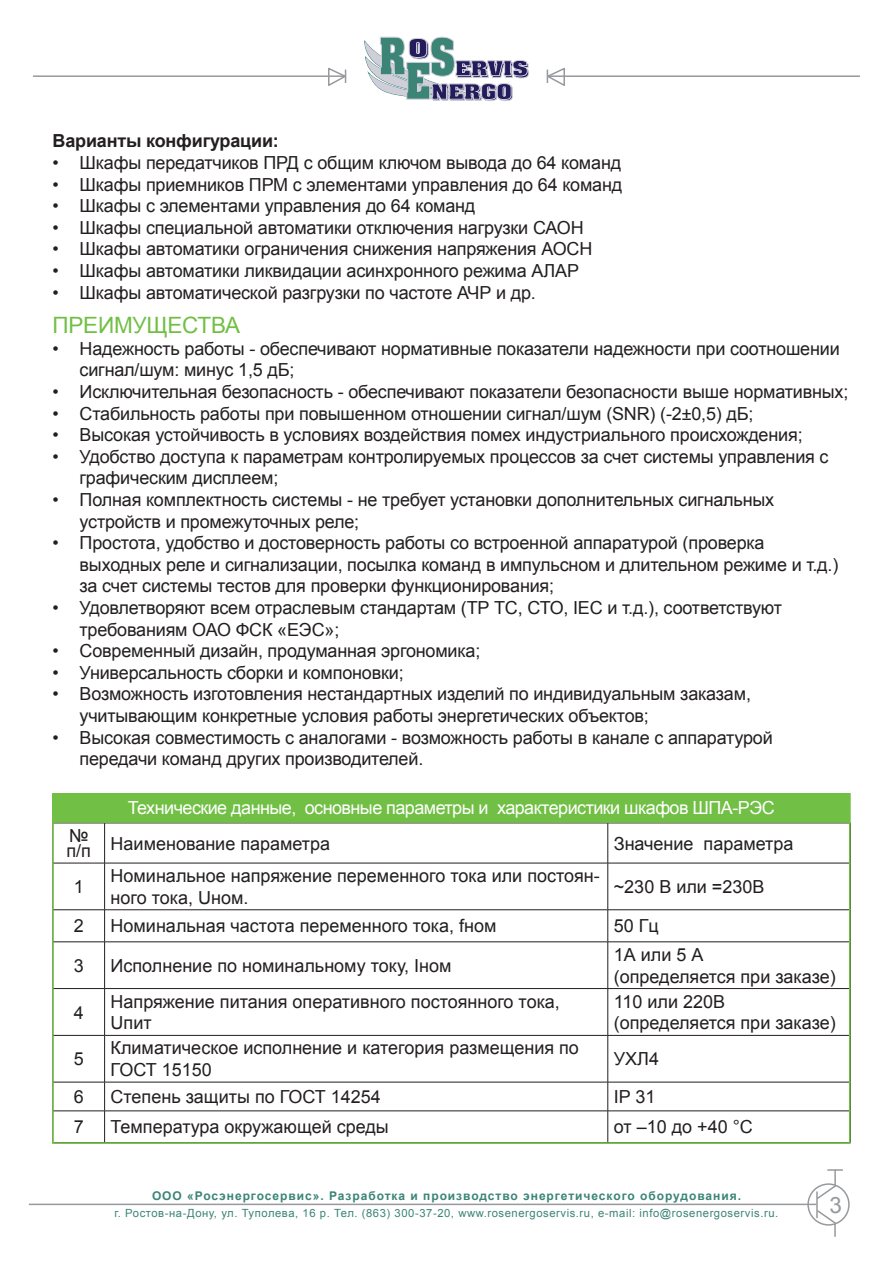
<style>
.page{position:relative;width:893px;height:1263px;background:#fff}
.page>*{position:absolute;margin:0;border:0;box-sizing:border-box;transform-origin:0 0}
.t1{font:22.5px "Arial";letter-spacing:-.01em;color:#71bf44}
.t2{font:22.5px "Arial";color:#97999c}
.t3{font:18px/21.6px "Arial";letter-spacing:-.01em;color:#231f20}
.t4{font:18px "Arial";letter-spacing:-.03em;color:#fff}
.t5{font:700 18px "Arial";letter-spacing:-.01em;color:#231f20}
.t6{font:700 12px "Arial";letter-spacing:.08em;color:#3b8476}
.t7{font:11.25px "Arial";letter-spacing:.05em;color:#3b8476}
</style>
<div class="page">
<svg style="left:364px;top:37px;width:165px;height:64px"></svg>
<hr style="left:33px;top:75px;width:312px;height:2px;background:#97999c">
<svg style="left:327px;top:68px;width:20px;height:18px"></svg>
<hr style="left:548px;top:75px;width:312px;height:2px;background:#97999c">
<svg style="left:546px;top:68px;width:20px;height:18px"></svg>
<div style="left:807px;top:1183px;width:43px;height:43px;border:2px solid #97999c;border-radius:50%"></div>
<hr style="left:29px;top:1203px;width:787px;height:2px;background:#97999c">
<hr style="left:816px;top:1191px;width:2px;height:27px;background:#97999c">
<svg style="left:815px;top:1169px;width:28px;height:31px"></svg>
<svg style="left:815px;top:1208px;width:23px;height:29px"></svg>
<hr style="left:53px;top:823px;width:52px;height:1px;background:#231f20">
<hr style="left:105px;top:823px;width:503px;height:1px;background:#231f20">
<hr style="left:104px;top:823px;width:1px;height:40px;background:#231f20">
<hr style="left:608px;top:823px;width:242px;height:1px;background:#231f20">
<hr style="left:607px;top:823px;width:1px;height:40px;background:#231f20">
<hr style="left:850px;top:823px;width:1px;height:40px;background:#231f20">
<hr style="left:53px;top:863px;width:52px;height:1px;background:#231f20">
<hr style="left:105px;top:863px;width:503px;height:1px;background:#231f20">
<hr style="left:104px;top:863px;width:1px;height:46px;background:#231f20">
<hr style="left:608px;top:863px;width:242px;height:1px;background:#231f20">
<hr style="left:607px;top:863px;width:1px;height:46px;background:#231f20">
<hr style="left:850px;top:863px;width:1px;height:46px;background:#231f20">
<hr style="left:53px;top:909px;width:52px;height:1px;background:#231f20">
<hr style="left:105px;top:909px;width:503px;height:1px;background:#231f20">
<hr style="left:104px;top:910px;width:1px;height:32px;background:#231f20">
<hr style="left:608px;top:909px;width:242px;height:1px;background:#231f20">
<hr style="left:607px;top:910px;width:1px;height:32px;background:#231f20">
<hr style="left:850px;top:910px;width:1px;height:32px;background:#231f20">
<hr style="left:53px;top:941px;width:52px;height:1px;background:#231f20">
<hr style="left:105px;top:941px;width:503px;height:1px;background:#231f20">
<hr style="left:104px;top:942px;width:1px;height:46px;background:#231f20">
<hr style="left:608px;top:941px;width:242px;height:1px;background:#231f20">
<hr style="left:607px;top:942px;width:1px;height:46px;background:#231f20">
<hr style="left:850px;top:942px;width:1px;height:46px;background:#231f20">
<hr style="left:53px;top:988px;width:52px;height:1px;background:#231f20">
<hr style="left:105px;top:988px;width:503px;height:1px;background:#231f20">
<hr style="left:104px;top:989px;width:1px;height:46px;background:#231f20">
<hr style="left:608px;top:988px;width:242px;height:1px;background:#231f20">
<hr style="left:607px;top:989px;width:1px;height:46px;background:#231f20">
<hr style="left:850px;top:989px;width:1px;height:46px;background:#231f20">
<hr style="left:53px;top:1035px;width:52px;height:1px;background:#231f20">
<hr style="left:105px;top:1035px;width:503px;height:1px;background:#231f20">
<hr style="left:104px;top:1035px;width:1px;height:47px;background:#231f20">
<hr style="left:608px;top:1035px;width:242px;height:1px;background:#231f20">
<hr style="left:607px;top:1035px;width:1px;height:47px;background:#231f20">
<hr style="left:850px;top:1035px;width:1px;height:47px;background:#231f20">
<hr style="left:53px;top:1082px;width:52px;height:1px;background:#231f20">
<hr style="left:105px;top:1082px;width:503px;height:1px;background:#231f20">
<svg style="left:104px;top:1082px;width:1px;height:28px"></svg>
<hr style="left:608px;top:1082px;width:242px;height:1px;background:#231f20">
<svg style="left:607px;top:1082px;width:1px;height:28px"></svg>
<svg style="left:850px;top:1082px;width:1px;height:29px"></svg>
<hr style="left:53px;top:1110px;width:52px;height:1px;background:#231f20">
<hr style="left:105px;top:1110px;width:503px;height:1px;background:#231f20">
<hr style="left:104px;top:1111px;width:1px;height:31px;background:#231f20">
<hr style="left:608px;top:1110px;width:242px;height:1px;background:#231f20">
<hr style="left:607px;top:1111px;width:1px;height:31px;background:#231f20">
<hr style="left:850px;top:1111px;width:1px;height:31px;background:#231f20">
<div style="left:52px;top:793px;width:798px;height:30px;background:#71bf44;border:2px solid #71bf44"></div>
<p class="t5" style="left:53px;top:129px;width:228px">Варианты конфигурации:</p>
<p class="t3" style="left:53px;top:152px;width:570px">• Шкафы передатчиков ПРД с общим ключом вывода до 64 команд</p>
<p class="t3" style="left:53px;top:174px;width:571px">• Шкафы приемников ПРМ с элементами управления до 64 команд</p>
<p class="t3" style="left:53px;top:195px;width:424px">• Шкафы с элементами управления до 64 команд</p>
<p class="t3" style="left:53px;top:217px;width:533px">• Шкафы специальной автоматики отключения нагрузки САОН</p>
<p class="t3" style="left:53px;top:238px;width:541px">• Шкафы автоматики ограничения снижения напряжения АОСН</p>
<p class="t3" style="left:53px;top:260px;width:528px">• Шкафы автоматики ликвидации асинхронного режима АЛАР</p>
<p class="t3" style="left:53px;top:282px;width:485px">• Шкафы автоматической разгрузки по частоте АЧР и др.</p>
<p class="t1" style="left:53px;top:310px;width:189px">ПРЕИМУЩЕСТВА</p>
<p class="t3" style="left:80px;top:338px;width:762px;text-indent:-27px">• Надежность работы - обеспечивают нормативные показатели надежности при соотношении сигнал/шум: минус 1,5 дБ;</p>
<p class="t3" style="left:53px;top:381px;width:797px">• Исключительная безопасность - обеспечивают показатели безопасности выше нормативных;</p>
<p class="t3" style="left:53px;top:403px;width:702px">• Стабильность работы при повышенном отношении сигнал/шум (SNR) (-2±0,5) дБ;</p>
<p class="t3" style="left:53px;top:424px;width:752px">• Высокая устойчивость в условиях воздействия помех индустриального происхождения;</p>
<p class="t3" style="left:80px;top:446px;width:750px;text-indent:-27px">• Удобство доступа к параметрам контролируемых процессов за счет системы управления с графическим дисплеем;</p>
<p class="t3" style="left:80px;top:489px;width:696px;text-indent:-27px">• Полная комплектность системы - не требует установки дополнительных сигнальных устройств и промежуточных реле;</p>
<p class="t3" style="left:80px;top:532px;width:760px;text-indent:-27px">• Простота, удобство и достоверность работы со встроенной аппаратурой (проверка выходных реле и сигнализации, посылка команд в импульсном и длительном режиме и т.д.) за счет системы тестов для проверки функционирования;</p>
<p class="t3" style="left:80px;top:597px;width:704px;text-indent:-27px">• Удовлетворяют всем отраслевым стандартам (ТР ТС, СТО, IEC и т.д.), соответствуют требованиям ОАО ФСК «ЕЭС»;</p>
<p class="t3" style="left:53px;top:640px;width:429px">• Современный дизайн, продуманная эргономика;</p>
<p class="t3" style="left:53px;top:662px;width:353px">• Универсальность сборки и компоновки;</p>
<p class="t3" style="left:80px;top:683px;width:673px;text-indent:-27px">• Возможность изготовления нестандартных изделий по индивидуальным заказам, учитывающим конкретные условия работы энергетических объектов;</p>
<p class="t3" style="left:80px;top:727px;width:695px;text-indent:-27px">• Высокая совместимость с аналогами - возможность работы в канале с аппаратурой передачи команд других производителей.</p>
<p class="t4" style="left:128px;top:796px;width:648px">Технические данные, основные параметры и характеристики шкафов ШПА-РЭС</p>
<p class="t3" style="left:69px;top:825px;width:21px">№</p>
<p class="t3" style="left:66px;top:833px;width:265px">п/п Наименование параметра</p>
<p class="t3" style="left:614px;top:833px;width:181px">Значение параметра</p>
<p class="t3" style="left:74px;top:876px;width:12px">1</p>
<p class="t3" style="left:111px;top:865px;width:491px">Номинальное напряжение переменного тока или постоян&shy;ного тока, Uном.</p>
<p class="t3" style="left:614px;top:876px;width:152px">~230 В или =230В</p>
<p class="t3" style="left:74px;top:915px;width:12px">2</p>
<p class="t3" style="left:111px;top:915px;width:387px">Номинальная частота переменного тока, fном</p>
<p class="t3" style="left:614px;top:915px;width:47px">50 Гц</p>
<p class="t3" style="left:74px;top:955px;width:12px">3</p>
<p class="t3" style="left:111px;top:955px;width:342px">Исполнение по номинальному току, Iном</p>
<p class="t3" style="left:614px;top:944px;width:223px">1А или 5 А<br>(определяется при заказе)</p>
<p class="t3" style="left:74px;top:1001px;width:12px">4</p>
<p class="t3" style="left:111px;top:991px;width:451px">Напряжение питания оперативного постоянного тока,<br>Uпит</p>
<p class="t3" style="left:614px;top:991px;width:223px">110 или 220В (определяется при заказе)</p>
<p class="t3" style="left:74px;top:1048px;width:12px">5</p>
<p class="t3" style="left:111px;top:1037px;width:470px">Климатическое исполнение и категория размещения по<br>ГОСТ 15150</p>
<p class="t3" style="left:614px;top:1048px;width:47px">УХЛ4</p>
<p class="t3" style="left:74px;top:1086px;width:12px">6</p>
<p class="t3" style="left:111px;top:1086px;width:272px">Степень защиты по ГОСТ 14254</p>
<p class="t3" style="left:614px;top:1086px;width:43px">IP 31</p>
<p class="t3" style="left:74px;top:1116px;width:12px">7</p>
<p class="t3" style="left:111px;top:1116px;width:280px">Температура окружающей среды</p>
<p class="t3" style="left:614px;top:1116px;width:141px">от –10 до +40 °С</p>
<p class="t6" style="left:152px;top:1188px;width:590px">ООО «Росэнергосервис». Разработка и производство энергетического оборудования.</p>
<p class="t7" style="left:115px;top:1205px;width:665px">г. Ростов-на-Дону, ул. Туполева, 16 р. Тел. (863) 300-37-20, www.rosenergoservis.ru, e-mail: info@rosenergoservis.ru.</p>
<p class="t2" style="left:830px;top:1191px;width:14px">3</p>
</div>
